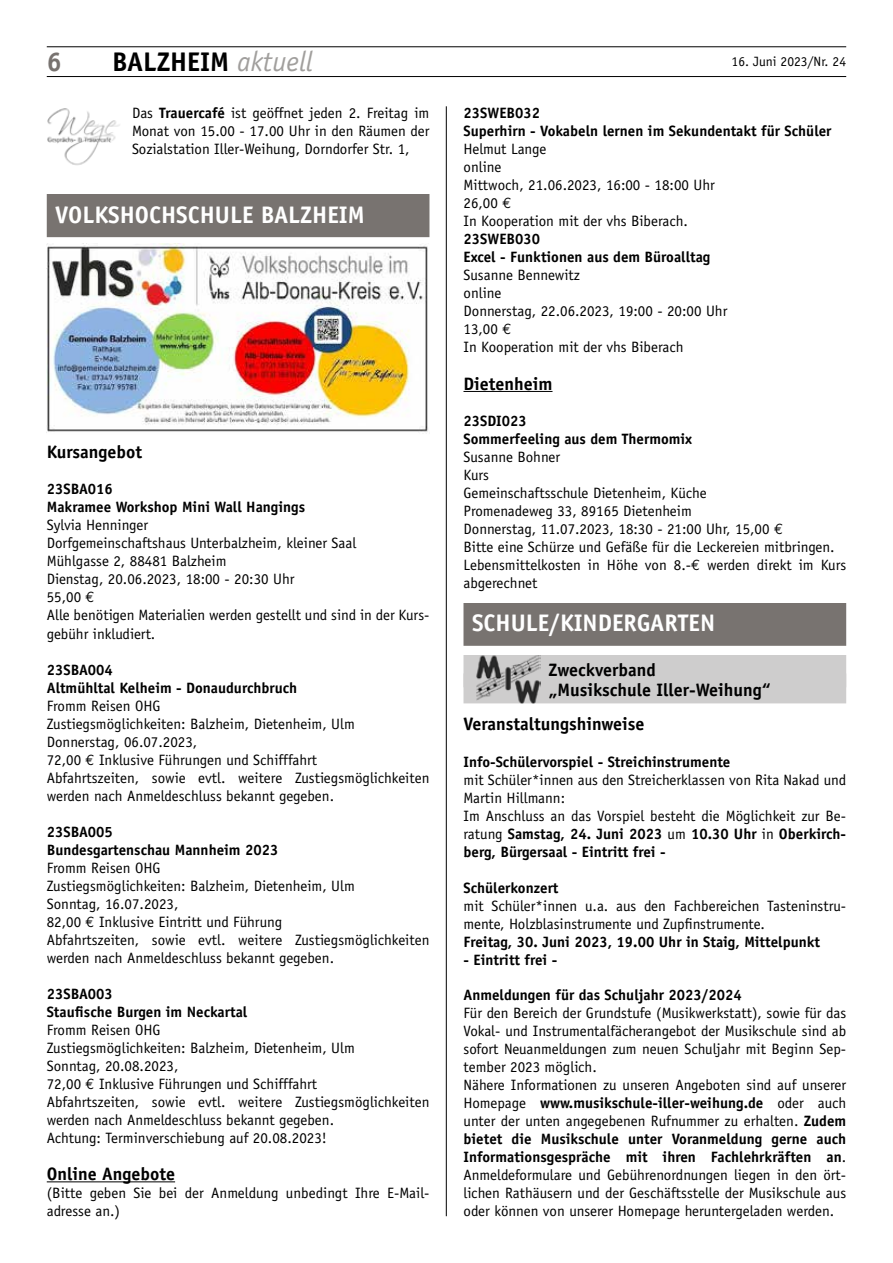
<style>
.page{position:relative;width:893px;height:1263px;background:#fff}
.page>*{position:absolute;margin:0;border:0;box-sizing:border-box;transform-origin:0 0}
.t1{font:700 27px "Officina Sans";color:#000}
.t2{font:700 27px "Officina Sans";color:#787370}
.t3{font:700 24px "Officina Sans";color:#fff}
.t4{font:700 18px/19.5px "Officina Sans";color:#000}
.t5{font:15px/18px "Officina Sans";color:#000}
.t6{font:700 15px/18px "Officina Sans";color:#000}
.t7{font:13.5px "Officina Sans";color:#000}
.s1{font-weight:400;font-style:italic;font-size:28.35px;color:#a19f9d}
.s2{font-family:"Euro Mono"}
.s3{font-weight:700}
</style>
<div class="page">
<hr style="left:47px;top:76px;width:799px;height:1px;background:#000">
<hr style="left:47px;top:47px;width:799px;height:1px;background:#000">
<hr style="left:446px;top:106px;width:1px;height:1110px;background:#000">
<hr style="left:463px;top:391px;width:89px;height:1px;background:#000">
<div style="left:463px;top:603px;width:383px;height:43px;background:#787370"></div>
<div style="left:463px;top:655px;width:383px;height:32px;background:#cecdcd"></div>
<div style="left:463px;top:673px;width:383px;height:30px;background:#cecdcd"></div>
<img style="left:476px;top:655px;width:64px;height:49px">
<hr style="left:47px;top:1181px;width:128px;height:1px;background:#000">
<img style="left:47px;top:108px;width:73px;height:57px">
<div style="left:47px;top:194px;width:382px;height:43px;background:#787370"></div>
<img style="left:47px;top:244px;width:381px;height:188px">
<h1 class="t2" style="left:47px;top:45px;width:17px">6</h1>
<h1 class="t1" style="left:112px;top:45px;width:202px">BALZHEIM <span class="s1">aktuell</span></h1>
<p class="t7" style="left:732px;top:53px;width:116px">16. Juni 2023/Nr. 24</p>
<p class="t6" style="left:463px;top:104px;width:370px">23SWEB032<br>Superhirn - Vokabeln lernen im Sekundentakt für Schüler</p>
<p class="t5" style="left:463px;top:140px;width:253px">Helmut Lange<br>online<br>Mittwoch, 21.06.2023, 16:00 - 18:00 Uhr<br>26,00 <span class="s2">€<br></span>In Kooperation mit der vhs Biberach.</p>
<p class="t6" style="left:463px;top:230px;width:248px">23SWEB030<br>Excel - Funktionen aus dem Büroalltag</p>
<p class="t5" style="left:463px;top:266px;width:265px">Susanne Bennewitz<br>online<br>Donnerstag, 22.06.2023, 19:00 - 20:00 Uhr<br>13,00 <span class="s2">€<br></span>In Kooperation mit der vhs Biberach</p>
<p class="t4" style="left:463px;top:374px;width:91px">Dietenheim</p>
<p class="t6" style="left:463px;top:411px;width:230px">23SDI023<br>Sommerfeeling aus dem Thermomix</p>
<p class="t5" style="left:463px;top:448px;width:384px">Susanne Bohner<br>Kurs<br>Gemeinschaftsschule Dietenheim, Küche<br>Promenadeweg 33, 89165 Dietenheim<br>Donnerstag, 11.07.2023, 18:30 - 21:00 Uhr, 15,00 <span class="s2">€<br></span>Bitte eine Schürze und Gefäße für die Leckereien mitbringen.<br>Lebensmittelkosten in Höhe von 8.-<span class="s2">€</span> werden direkt im Kurs abgerechnet</p>
<h2 class="t3" style="left:472px;top:608px;width:245px">SCHULE/KINDERGARTEN</h2>
<p class="t4" style="left:549px;top:660px;width:224px">Zweckverband<br>„Musikschule Iller-Weihung“</p>
<p class="t4" style="left:463px;top:714px;width:183px">Veranstaltungshinweise</p>
<p class="t6" style="left:463px;top:753px;width:268px">Info-Schülervorspiel - Streichinstrumente</p>
<p class="t5" style="left:463px;top:771px;width:384px">mit Schüler*innen aus den Streicherklassen von Rita Nakad und Martin Hillmann:<br>Im Anschluss an das Vorspiel besteht die Möglichkeit zur Be&shy;ratung <span class="s3">Samstag, 24. Juni 2023</span> um <span class="s3">10.30 Uhr</span> in <span class="s3">Oberkirch&shy;berg, Bürgersaal - Eintritt frei -</span></p>
<p class="t6" style="left:463px;top:879px;width:97px">Schülerkonzert</p>
<p class="t5" style="left:463px;top:897px;width:384px">mit Schüler*innen u.a. aus den Fachbereichen Tasteninstru&shy;mente, Holzblasinstrumente und Zupfinstrumente.</p>
<p class="t6" style="left:463px;top:933px;width:358px">Freitag, 30. Juni 2023, 19.00 Uhr in Staig, Mittelpunkt</p>
<p class="t6" style="left:463px;top:951px;width:95px">- Eintritt frei -</p>
<p class="t6" style="left:463px;top:985px;width:280px">Anmeldungen für das Schuljahr 2023/2024</p>
<p class="t5" style="left:463px;top:1004px;width:384px">Für den Bereich der Grundstufe (Musikwerkstatt), sowie für das Vokal- und Instrumentalfächerangebot der Musikschule sind ab sofort Neuanmeldungen zum neuen Schuljahr mit Beginn Sep&shy;tember 2023 möglich.<br>Nähere Informationen zu unseren Angeboten sind auf unserer Homepage <span class="s3">www.musikschule-iller-weihung.de</span> oder auch unter der unten angegebenen Rufnummer zu erhalten. <span class="s3">Zudem bietet die Musikschule unter Voranmeldung gerne auch Informationsgespräche mit ihren Fachlehrkräften an</span>.<br>Anmeldeformulare und Gebührenordnungen liegen in den ört&shy;lichen Rathäusern und der Geschäftsstelle der Musikschule aus oder können von unserer Homepage heruntergeladen werden.</p>
<p class="t5" style="left:132px;top:104px;width:299px;text-align:justify">Das <span class="s3">Trauercafé</span> ist geöffnet jeden 2. Freitag im Monat von 15.00 - 17.00 Uhr in den Räumen der Sozialstation Iller-Weihung, Dorndorfer Str. 1,</p>
<h2 class="t3" style="left:55px;top:200px;width:311px">VOLKSHOCHSCHULE BALZHEIM</h2>
<p class="t4" style="left:47px;top:442px;width:97px">Kursangebot</p>
<p class="t6" style="left:47px;top:480px;width:260px">23SBA016<br>Makramee Workshop Mini Wall Hangings</p>
<p class="t5" style="left:47px;top:516px;width:384px">Sylvia Henninger<br>Dorfgemeinschaftshaus Unterbalzheim, kleiner Saal<br>Mühlgasse 2, 88481 Balzheim<br>Dienstag, 20.06.2023, 18:00 - 20:30 Uhr<br>55,00 <span class="s2">€<br></span>Alle benötigen Materialien werden gestellt und sind in der Kurs&shy;gebühr inkludiert.</p>
<p class="t6" style="left:47px;top:660px;width:252px">23SBA004<br>Altmühltal Kelheim - Donaudurchbruch</p>
<p class="t5" style="left:47px;top:696px;width:384px">Fromm Reisen OHG<br>Zustiegsmöglichkeiten: Balzheim, Dietenheim, Ulm Donnerstag, 06.07.2023,<br>72,00 <span class="s2">€</span> Inklusive Führungen und Schifffahrt<br>Abfahrtszeiten, sowie evtl. weitere Zustiegsmöglichkeiten werden nach Anmeldeschluss bekannt gegeben.</p>
<p class="t6" style="left:47px;top:822px;width:233px">23SBA005<br>Bundesgartenschau Mannheim 2023</p>
<p class="t5" style="left:47px;top:858px;width:384px">Fromm Reisen OHG<br>Zustiegsmöglichkeiten: Balzheim, Dietenheim, Ulm<br>Sonntag, 16.07.2023,<br>82,00 <span class="s2">€</span> Inklusive Eintritt und Führung<br>Abfahrtszeiten, sowie evtl. weitere Zustiegsmöglichkeiten werden nach Anmeldeschluss bekannt gegeben.</p>
<p class="t6" style="left:47px;top:984px;width:202px">23SBA003<br>Staufische Burgen im Neckartal</p>
<p class="t5" style="left:47px;top:1020px;width:384px">Fromm Reisen OHG<br>Zustiegsmöglichkeiten: Balzheim, Dietenheim, Ulm<br>Sonntag, 20.08.2023,<br>72,00 <span class="s2">€</span> Inklusive Führungen und Schifffahrt<br>Abfahrtszeiten, sowie evtl. weitere Zustiegsmöglichkeiten werden nach Anmeldeschluss bekannt gegeben.<br>Achtung: Terminverschiebung auf 20.08.2023!</p>
<p class="t4" style="left:47px;top:1164px;width:130px">Online Angebote</p>
<p class="t5" style="left:47px;top:1184px;width:384px">(Bitte geben Sie bei der Anmeldung unbedingt Ihre E-Mail&shy;adresse an.)</p>
</div>
